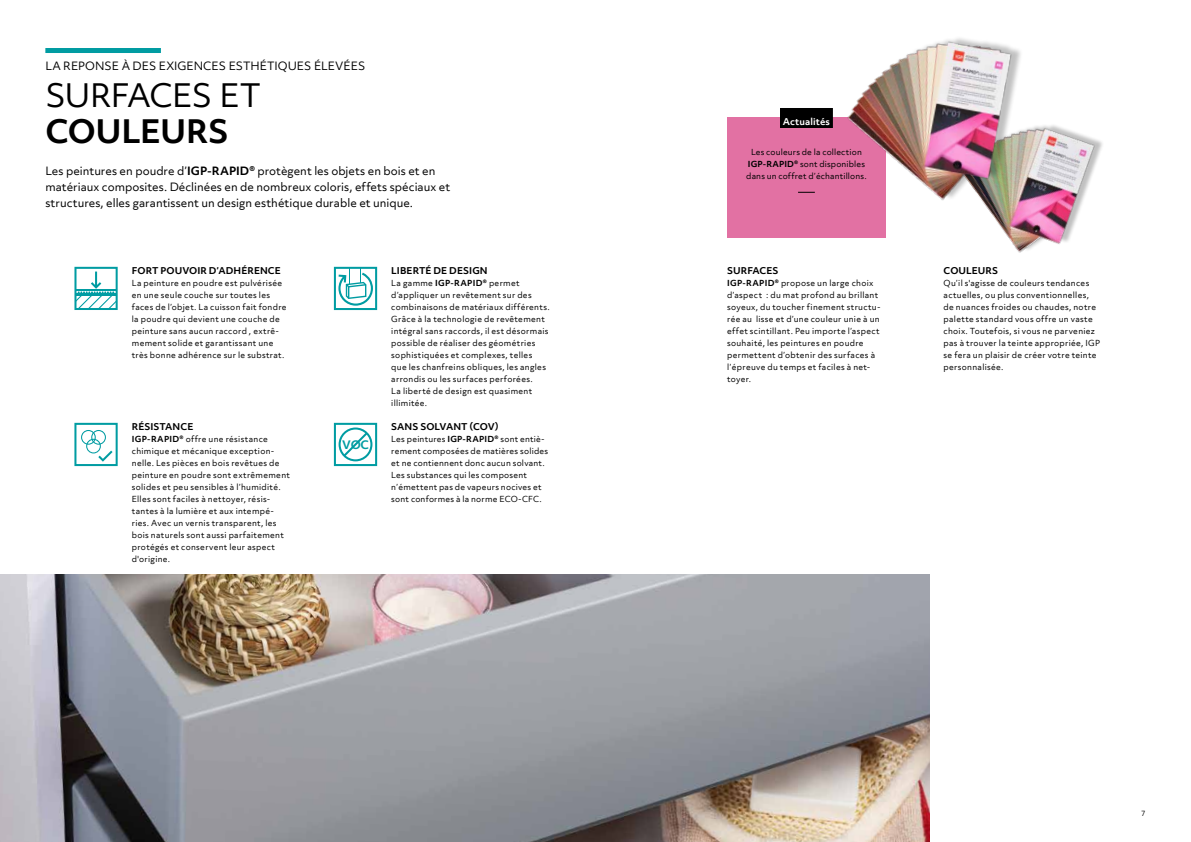
<style>
.page{position:relative;width:1191px;height:842px;background:#fff}
.page>*{position:absolute;margin:0;border:0;box-sizing:border-box;transform-origin:0 0}
.t1{font:31px "Objektiv Mk 3";letter-spacing:-.03em;color:#000}
.t2{font:700 31px "Objektiv Mk 3";letter-spacing:-.01em;color:#000}
.t3{font:700 11.2px "Objektiv Mk 3";color:#009ca2}
.t4{font:11px/16px "Objektiv Mk 3";color:#000}
.t5{font:700 9px "Objektiv Mk 3";letter-spacing:.005em;color:#000}
.t6{font:700 9px "Objektiv Mk 3";letter-spacing:.015em;color:#fff}
.t7{font:8px/12px "Objektiv Mk 3";letter-spacing:.035em;color:#000}
.t8{font:8px/12px "Objektiv Mk 3";letter-spacing:.015em;color:#000;text-align:center}
.t9{font:7px "Objektiv Mk 3";color:#000}
.s1{font-weight:700}
</style>
<div class="page">
<img style="left:0;top:574px;width:929px;height:268px">
<div style="left:45px;top:48px;width:116px;height:5px;background:#009ca2"></div>
<div style="left:727px;top:118px;width:158px;height:120px;background:#e271a3"></div>
<svg style="left:798px;top:192px;width:16px;height:1px"></svg>
<div style="left:780px;top:108px;width:53px;height:20px;background:#000"></div>
<svg style="left:334px;top:267px;width:43px;height:43px"></svg>
<svg style="left:74px;top:423px;width:44px;height:43px"></svg>
<svg style="left:74px;top:267px;width:44px;height:43px"></svg>
<svg style="left:334px;top:423px;width:43px;height:43px"></svg>
<img style="left:1009px;top:125px;width:94px;height:128px">
<img style="left:814px;top:38px;width:222px;height:200px">
<h3 class="t4" style="left:45px;top:58px;width:321px">LA REPONSE À DES EXIGENCES ESTHÉTIQUES ÉLEVÉES</h3>
<h1 class="t1" style="left:45px;top:74px;width:217px">SURFACES ET</h1>
<h1 class="t2" style="left:45px;top:110px;width:185px">COULEURS</h1>
<h3 class="t4" style="left:45px;top:163px;width:406px">Les peintures en poudre d’<span class="s1">IGP-RAPID®</span> protègent les objets en bois et en matériaux composites. Déclinées en de nombreux coloris, effets spéciaux et structures, elles garantissent un design esthétique durable et unique.</h3>
<p class="t5" style="left:132px;top:264px;width:151px">FORT POUVOIR D’ADHÉRENCE</p>
<p class="t7" style="left:132px;top:277px;width:156px">La peinture en poudre est pulvérisée en une seule couche sur toutes les faces de l’objet. La cuisson fait fondre la poudre qui devient une couche de peinture sans aucun raccord , extrê&shy;mement solide et garantissant une très bonne adhérence sur le substrat.</p>
<p class="t5" style="left:132px;top:420px;width:63px">RÉSISTANCE</p>
<p class="t7" style="left:132px;top:433px;width:160px"><span class="s1">IGP-RAPID®</span> offre une résistance chimique et mécanique exception&shy;nelle. Les pièces en bois revêtues de peinture en poudre sont extrêmement solides et peu sensibles à l’humidité.<br>Elles sont faciles à nettoyer, résis&shy;tantes à la lumière et aux intempé&shy;ries. Avec un vernis transparent, les bois naturels sont aussi parfaitement protégés et conservent leur aspect d'origine.</p>
<h2 class="t3" style="left:342px;top:437px;width:28px">VOC</h2>
<p class="t5" style="left:391px;top:264px;width:98px">LIBERTÉ DE DESIGN</p>
<p class="t7" style="left:391px;top:277px;width:160px">La gamme <span class="s1">IGP-RAPID®</span> permet d’appliquer un revêtement sur des combinaisons de matériaux différents.<br>Grâce à la technologie de revêtement intégral sans raccords, il est désormais possible de réaliser des géométries sophistiquées et complexes, telles que les chanfreins obliques, les angles arrondis ou les surfaces perforées.<br>La liberté de design est quasiment illimitée.</p>
<p class="t5" style="left:391px;top:420px;width:109px">SANS SOLVANT (COV)</p>
<p class="t7" style="left:391px;top:433px;width:158px">Les peintures <span class="s1">IGP-RAPID®</span> sont entiè&shy;rement composées de matières solides et ne contiennent donc aucun solvant.<br>Les substances qui les composent n’émettent pas de vapeurs nocives et sont conformes à la norme ECO-CFC.</p>
<p class="t6" style="left:783px;top:115px;width:49px">Actualités</p>
<p class="t8" style="left:746px;top:146px;width:122px">Les couleurs de la collection<br><span class="s1">IGP-RAPID®</span> sont disponibles dans un coffret d’échantillons.</p>
<p class="t5" style="left:727px;top:264px;width:53px">SURFACES</p>
<p class="t7" style="left:727px;top:277px;width:155px"><span class="s1">IGP-RAPID®</span> propose un large choix d’aspect : du mat profond au brillant soyeux, du toucher finement structu&shy;rée au lisse et d’une couleur unie à un effet scintillant. Peu importe l’aspect souhaité, les peintures en poudre permettent d’obtenir des surfaces à l’épreuve du temps et faciles à net&shy;toyer.</p>
<p class="t5" style="left:943px;top:264px;width:56px">COULEURS</p>
<p class="t7" style="left:943px;top:277px;width:158px">Qu’il s'agisse de couleurs tendances actuelles, ou plus conventionnelles, de nuances froides ou chaudes, notre palette standard vous offre un vaste choix. Toutefois, si vous ne parveniez pas à trouver la teinte appropriée, IGP se fera un plaisir de créer votre teinte personnalisée.</p>
<p class="t9" style="left:1141px;top:809px;width:6px">7</p>
</div>
